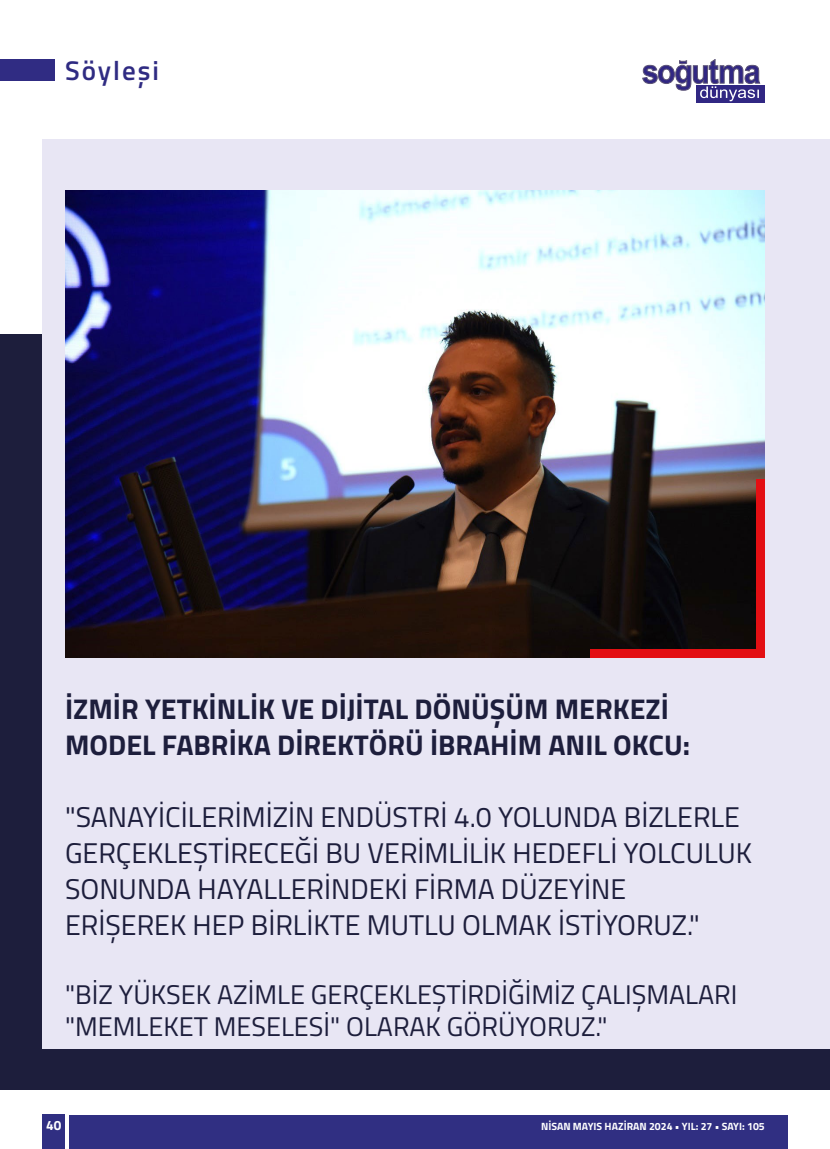
<style>
.page{position:relative;width:830px;height:1149px;background:#fff}
.page>*{position:absolute;margin:0;border:0;box-sizing:border-box;transform-origin:0 0}
.t1{font:28.5px/36px "Titillium";color:#1d1e3c}
.t2{font:700 28.5px/36px "Titillium";color:#1d1e3c}
.t3{font:27px/32.4px "Titillium";color:#1d1e3c}
.t4{font:600 27px "Titillium";letter-spacing:.075em;color:#2f2b82}
.t5{font:700 13.5px "Titillium";color:#fff}
.t6{font:700 10.5px "Titillium";color:#fff}
</style>
<div class="page">
<div style="left:69px;top:1114px;width:718px;height:34px;background:#302f82"></div>
<div style="left:0;top:334px;width:829px;height:755px;background:#1d1e3c"></div>
<div style="left:42px;top:139px;width:787px;height:909px;background:#e8e6f4"></div>
<img style="left:65px;top:190px;width:699px;height:467px">
<div style="left:756px;top:478px;width:8px;height:175px;background:#e30f13"></div>
<div style="left:589px;top:649px;width:175px;height:8px;background:#e30f13"></div>
<div style="left:696px;top:85px;width:68px;height:18px;background:#312783"></div>
<svg style="left:642px;top:60px;width:117px;height:41px"></svg>
<div style="left:0;top:60px;width:55px;height:21px;background:#302c83"></div>
<div style="left:43px;top:1114px;width:22px;height:34px;background:#302f82"></div>
<p class="t4" style="left:65px;top:50px;width:95px">Söyleşi</p>
<p class="t2" style="left:65px;top:689px;width:626px">İZMİR YETKİNLİK VE DİJİTAL DÖNÜŞÜM MERKEZİ<br>MODEL FABRİKA DİREKTÖRÜ İBRAHİM ANIL OKCU:</p>
<p class="t1" style="left:65px;top:797px;width:688px">"SANAYİCİLERİMİZİN ENDÜSTRİ 4.0 YOLUNDA BİZLERLE GERÇEKLEŞTİRECEĞİ BU VERİMLİLİK HEDEFLİ YOLCULUK SONUNDA HAYALLERİNDEKİ FİRMA DÜZEYİNE ERİŞEREK HEP BİRLİKTE MUTLU OLMAK İSTİYORUZ."</p>
<p class="t3" style="left:65px;top:976px;width:673px">"BİZ YÜKSEK AZİMLE GERÇEKLEŞTİRDİĞİMİZ ÇALIŞMALARI "MEMLEKET MESELESİ" OLARAK GÖRÜYORUZ."</p>
<p class="t5" style="left:46px;top:1114px;width:17px">40</p>
<p class="t6" style="left:541px;top:1117px;width:225px">NİSAN MAYIS HAZİRAN 2024 • YIL: 27 • SAYI: 105</p>
</div>
